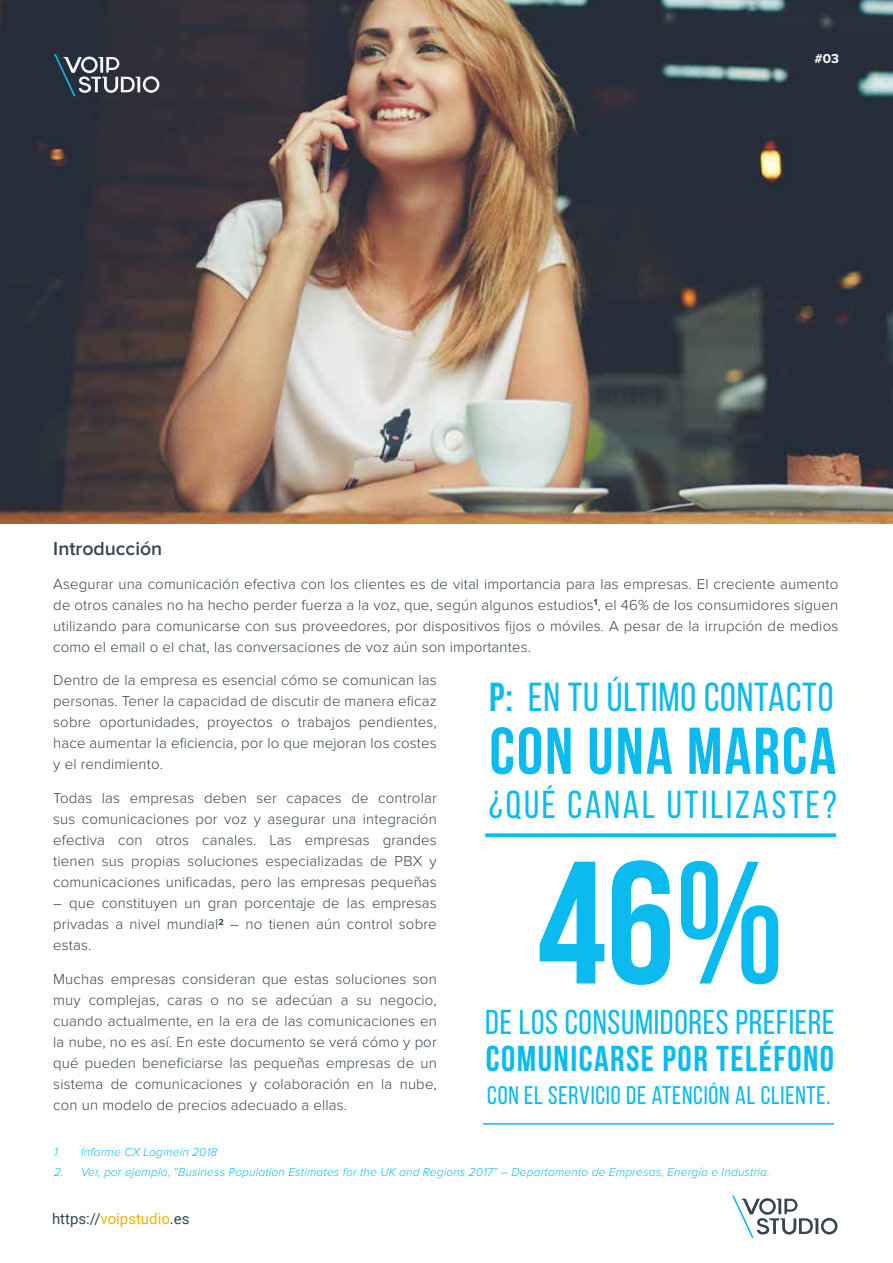
<style>
.page{position:relative;width:893px;height:1263px;background:#fff}
.page>*{position:absolute;margin:0;border:0;box-sizing:border-box;transform-origin:0 0}
.t1{font:700 174px "Bebas Neue";color:#0bbbef}
.t2{font:700 66px "Bebas Neue";letter-spacing:.03em;color:#0bbbef}
.t3{font:40.5px "Bebas Neue";letter-spacing:.02em;color:#0bbbef}
.t4{font:39px "Bebas Neue";letter-spacing:.07em;color:#0bbbef}
.t5{font:700 36px "Bebas Neue";letter-spacing:.04em;color:#0bbbef}
.t6{font:34.5px "Bebas Neue";letter-spacing:.02em;color:#0bbbef}
.t7{font:25.5px "Bebas Neue";letter-spacing:.03em;color:#0bbbef}
.t8{font:600 19.5px "Proxima Nova";color:#364651}
.t9{font:300 15px/21px "Proxima Nova";letter-spacing:.01em;color:#364651;text-align:justify}
.t10{font:15px "Roboto";color:#364651}
.t11{font:700 13.5px "Proxima Nova";color:#fff}
.t12{font:italic 300 12px "Proxima Nova";letter-spacing:.01em;color:#0bbbef}
.s1{font-weight:700}
.s2{color:#e9b400}
</style>
<div class="page">
<img style="left:0;top:0;width:893px;height:523px">
<svg style="left:54px;top:54px;width:105px;height:42px;background:#535862"></svg>
<svg style="left:485px;top:833px;width:351px;height:4px"></svg>
<hr style="left:483px;top:1123px;width:351px;height:1px;background:#0bbbef">
<svg style="left:732px;top:1196px;width:105px;height:42px"></svg>
<p class="t11" style="left:814px;top:51px;width:26px">#03</p>
<h3 class="t8" style="left:53px;top:537px;width:110px">Introducción</h3>
<p class="t9" style="left:53px;top:573px;width:786px">Asegurar una comunicación efectiva con los clientes es de vital importancia para las empresas. El creciente aumento de otros canales no ha hecho perder fuerza a la voz, que, según algunos estudios<sup>1</sup>, el 46% de los consumidores siguen utilizando para comunicarse con sus proveedores, por dispositivos fijos o móviles. A pesar de la irrupción de medios como el email o el chat, las conversaciones de voz aún son importantes.</p>
<p class="t9" style="left:53px;top:670px;width:385px">Dentro de la empresa es esencial cómo se comunican las personas. Tener la capacidad de discutir de manera eficaz sobre oportunidades, proyectos o trabajos pendientes, hace aumentar la eficiencia, por lo que mejoran los costes y el rendimiento.</p>
<p class="t9" style="left:53px;top:788px;width:385px">Todas las empresas deben ser capaces de controlar sus comunicaciones por voz y asegurar una integración efectiva con otros canales. Las empresas grandes tienen sus propias soluciones especializadas de PBX y comunicaciones unificadas, pero las empresas pequeñas</p>
<p class="t9" style="left:53px;top:893px;width:385px">– que constituyen un gran porcentaje de las empresas privadas a nivel mundial<sup>2</sup> – no tienen aún control sobre estas.</p>
<p class="t9" style="left:53px;top:968px;width:385px">Muchas empresas consideran que estas soluciones son muy complejas, caras o no se adecúan a su negocio, cuando actualmente, en la era de las comunicaciones en la nube, no es así. En este documento se verá cómo y por qué pueden beneficiarse las pequeñas empresas de un sistema de comunicaciones y colaboración en la nube, con un modelo de precios adecuado a ellas.</p>
<h3 class="t3" style="left:489px;top:675px;width:346px"><span class="s1">P:</span> EN TU ÚLTIMO CONTACTO</h3>
<h2 class="t2" style="left:489px;top:715px;width:348px">CON UNA MARCA</h2>
<h3 class="t4" style="left:489px;top:783px;width:349px">¿QUÉ CANAL UTILIZASTE?</h3>
<h1 class="t1" style="left:537px;top:828px;width:248px">46%</h1>
<h3 class="t6" style="left:485px;top:1003px;width:351px">DE LOS CONSUMIDORES PREFIERE</h3>
<h3 class="t5" style="left:486px;top:1039px;width:350px">COMUNICARSE POR TELÉFONO</h3>
<h3 class="t7" style="left:487px;top:1081px;width:345px">CON EL SERVICIO DE ATENCIÓN AL CLIENTE.</h3>
<p class="t12" style="left:54px;top:1146px;width:165px">1. Informe CX Logmein 2018</p>
<p class="t12" style="left:54px;top:1166px;width:717px">2. Ver, por ejemplo, “Business Population Estimates for the UK and Regions 2017” – Departamento de Empresas, Energía e Industria.</p>
<p class="t10" style="left:52px;top:1208px;width:139px">https://<span class="s2">voipstudio</span>.es</p>
</div>
